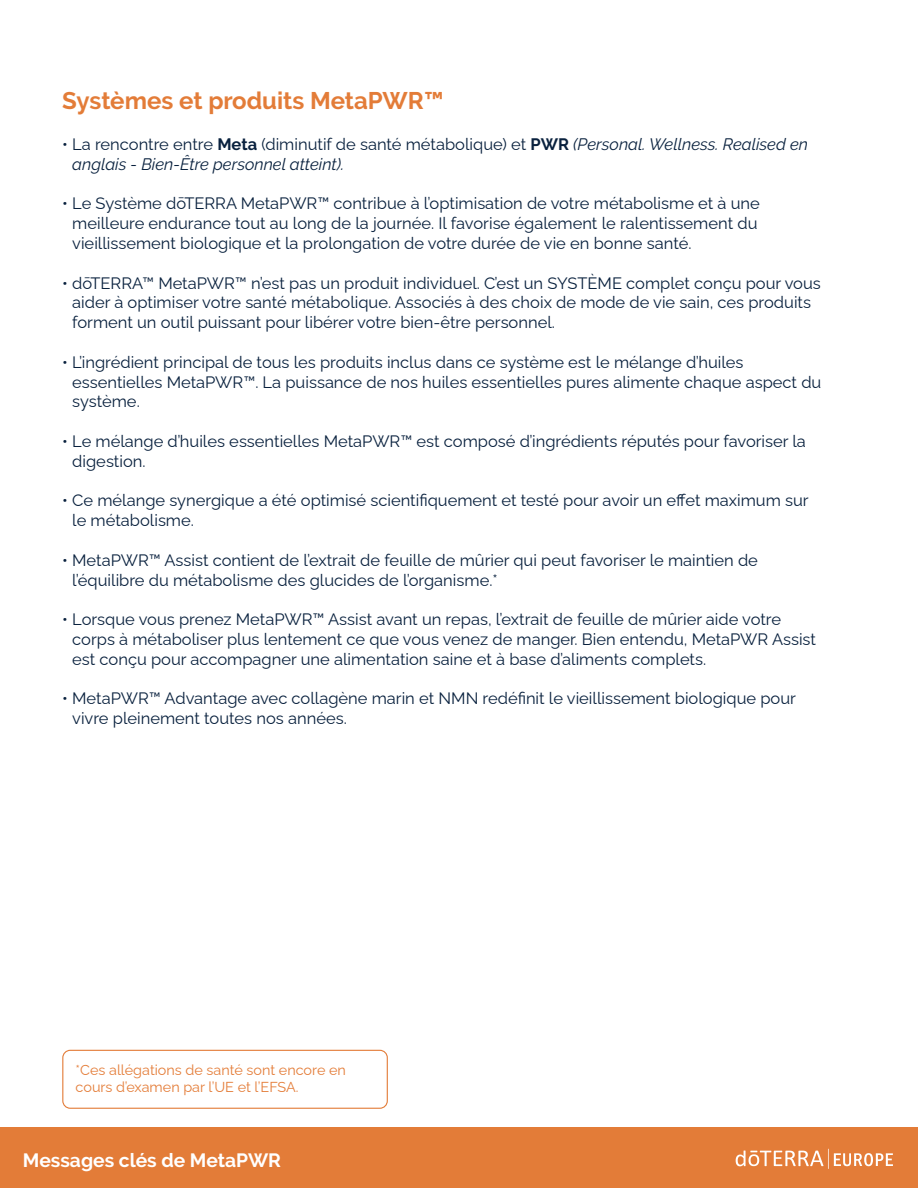
<style>
.page{position:relative;width:918px;height:1188px;background:#fff}
.page>*{position:absolute;margin:0;border:0;box-sizing:border-box;transform-origin:0 0}
.t1{font:700 24px "Raleway";color:#e37c38}
.t2{font:700 19.2px "Raleway";color:#fff}
.t3{font:16.5px/19.8px "Raleway";color:#09213e}
.t4{font:italic 16.5px/19.8px "Raleway";color:#09213e}
.t5{font:14.4px/17.2px "Raleway";color:#e47d39}
.s1{font-style:normal}
.s2{font-weight:700;font-style:normal}
</style>
<div class="page">
<div style="left:0;top:1127px;width:918px;height:61px;background:#e37c38"></div>
<svg style="left:736px;top:1149px;width:157px;height:20px"></svg>
<div style="left:62px;top:1050px;width:326px;height:59px;border:1px solid #e37c38;border-radius:7px"></div>
<h1 class="t1" style="left:62px;top:87px;width:383px">Systèmes et produits MetaPWR™</h1>
<p class="t4" style="left:72px;top:134px;width:737px;text-indent:-10px"><span class="s1">• La rencontre entre</span> <span class="s2">Meta</span> <span class="s1">(diminutif de santé métabolique) et</span> <span class="s2">PWR</span> (Personal. Wellness. Realised en anglais - Bien-Être personnel atteint).</p>
<p class="t3" style="left:72px;top:192px;width:689px;text-indent:-10px">• Le Système dōTERRA MetaPWR™ contribue à l’optimisation de votre métabolisme et à une meilleure endurance tout au long de la journée. Il favorise également le ralentissement du vieillissement biologique et la prolongation de votre durée de vie en bonne santé.</p>
<p class="t3" style="left:72px;top:271px;width:750px;text-indent:-10px">• dōTERRA™ MetaPWR™ n’est pas un produit individuel. C’est un SYSTÈME complet conçu pour vous aider à optimiser votre santé métabolique. Associés à des choix de mode de vie sain, ces produits forment un outil puissant pour libérer votre bien-être personnel.</p>
<p class="t3" style="left:72px;top:350px;width:751px;text-indent:-10px">• L’ingrédient principal de tous les produits inclus dans ce système est le mélange d’huiles essentielles MetaPWR™. La puissance de nos huiles essentielles pures alimente chaque aspect du système.</p>
<p class="t3" style="left:72px;top:429px;width:735px;text-indent:-10px">• Le mélange d’huiles essentielles MetaPWR™ est composé d’ingrédients réputés pour favoriser la digestion.</p>
<p class="t3" style="left:72px;top:489px;width:738px;text-indent:-10px">• Ce mélange synergique a été optimisé scientifiquement et testé pour avoir un effet maximum sur le métabolisme.</p>
<p class="t3" style="left:72px;top:548px;width:687px;text-indent:-10px">• MetaPWR™ Assist contient de l’extrait de feuille de mûrier qui peut favoriser le maintien de l’équilibre du métabolisme des glucides de l’organisme.*</p>
<p class="t3" style="left:72px;top:608px;width:745px;text-indent:-10px">• Lorsque vous prenez MetaPWR™ Assist avant un repas, l’extrait de feuille de mûrier aide votre corps à métaboliser plus lentement ce que vous venez de manger. Bien entendu, MetaPWR Assist est conçu pour accompagner une alimentation saine et à base d’aliments complets.</p>
<p class="t3" style="left:72px;top:687px;width:725px;text-indent:-10px">• MetaPWR™ Advantage avec collagène marin et NMN redéfinit le vieillissement biologique pour vivre pleinement toutes nos années.</p>
<p class="t5" style="left:76px;top:1060px;width:272px">*Ces allégations de santé sont encore en cours d’examen par l’UE et l’EFSA.</p>
<p class="t2" style="left:23px;top:1149px;width:260px">Messages clés de MetaPWR</p>
</div>
